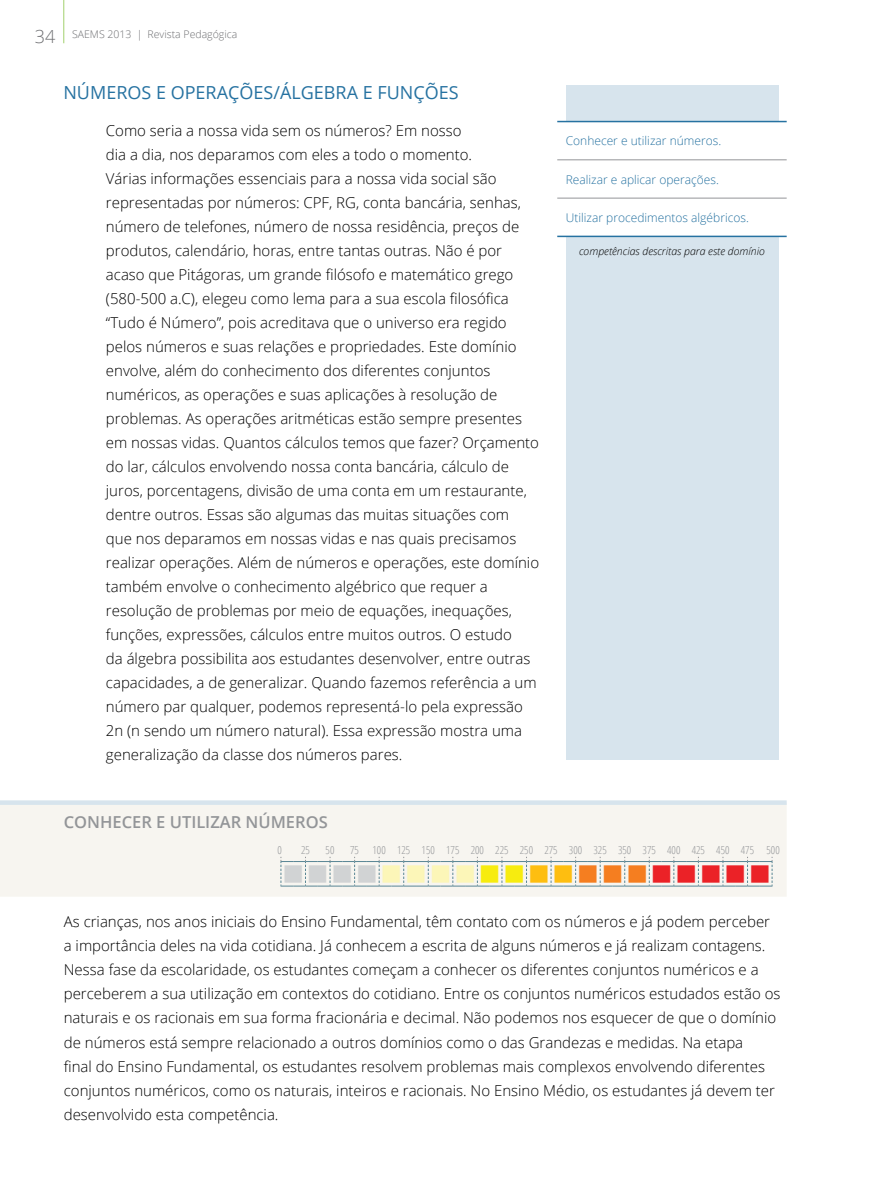
<style>
.page{position:relative;width:893px;height:1191px;background:#fff}
.page>*{position:absolute;margin:0;border:0;box-sizing:border-box;transform-origin:0 0}
.t1{font:29.85px "Wingdings";color:#d1d3d4}
.t2{font:18px "Open Sans";color:#2672a1}
.t3{font:600 16.5px "Open Sans";color:#939598}
.t4{font:300 15px/24px "Open Sans";color:#000}
.t5{font:300 12px "Open Sans";color:#2672a1}
.t6{font:300 condensed 10.95px "Open Sans";color:#939598}
.t7{font:italic 300 10.5px "Open Sans";color:#000}
.t8{font:300 10.5px "Open Sans";color:#6d6e71}
.s1{font-size:18px}
.s2{color:#fcf6b8}
.s3{color:#f7ec0f}
.s4{color:#febe10}
.s5{color:#f57e20}
.s6{color:#eb2227}
</style>
<div class="page">
<div style="left:0;top:805px;width:787px;height:91px;background:#f7f5f0"></div>
<div style="left:0;top:800px;width:787px;height:5px;background:#d7e4ed"></div>
<svg style="left:281px;top:856px;width:492px;height:30px"></svg>
<div style="left:566px;top:85px;width:212px;height:675px;background:#d7e4ed"></div>
<div style="left:557px;top:122px;width:230px;height:114px;background:#fff"></div>
<hr style="left:557px;top:159px;width:230px;height:1px;background:#939598">
<hr style="left:557px;top:198px;width:230px;height:1px;background:#939598">
<hr style="left:557px;top:121px;width:230px;height:1px;background:#2672a1">
<hr style="left:557px;top:236px;width:230px;height:1px;background:#2672a1">
<hr style="left:63px;top:0;width:1px;height:43px;background:#a2d06d">
<p class="t8" style="left:35px;top:27px;width:204px"><span class="s1">34</span> SAEMS 2013 | Revista Pedagógica</p>
<p class="t2" style="left:63px;top:80px;width:397px">NÚMEROS E OPERAÇÕES/ÁLGEBRA E FUNÇÕES</p>
<p class="t4" style="left:106px;top:118px;width:435px">Como seria a nossa vida sem os números? Em nosso<br>dia a dia, nos deparamos com eles a todo o momento.<br>Várias informações essenciais para a nossa vida social são representadas por números: CPF, RG, conta bancária, senhas, número de telefones, número de nossa residência, preços de produtos, calendário, horas, entre tantas outras. Não é por acaso que Pitágoras, um grande filósofo e matemático grego (580-500 a.C), elegeu como lema para a sua escola filosófica “Tudo é Número”, pois acreditava que o universo era regido pelos números e suas relações e propriedades. Este domínio envolve, além do conhecimento dos diferentes conjuntos numéricos, as operações e suas aplicações à resolução de problemas. As operações aritméticas estão sempre presentes em nossas vidas. Quantos cálculos temos que fazer? Orçamento do lar, cálculos envolvendo nossa conta bancária, cálculo de juros, porcentagens, divisão de uma conta em um restaurante, dentre outros. Essas são algumas das muitas situações com<br>que nos deparamos em nossas vidas e nas quais precisamos realizar operações. Além de números e operações, este domínio também envolve o conhecimento algébrico que requer a resolução de problemas por meio de equações, inequações, funções, expressões, cálculos entre muitos outros. O estudo<br>da álgebra possibilita aos estudantes desenvolver, entre outras capacidades, a de generalizar. Quando fazemos referência a um número par qualquer, podemos representá-lo pela expressão 2n (n sendo um número natural). Essa expressão mostra uma generalização da classe dos números pares.</p>
<p class="t5" style="left:566px;top:133px;width:157px">Conhecer e utilizar números.</p>
<p class="t5" style="left:566px;top:171px;width:155px">Realizar e aplicar operações.</p>
<p class="t5" style="left:566px;top:209px;width:185px">Utilizar procedimentos algébricos.</p>
<p class="t7" style="left:579px;top:244px;width:187px">competências descritas para este domínio</p>
<p class="t3" style="left:64px;top:810px;width:265px">CONHECER E UTILIZAR NÚMEROS</p>
<p class="t6" style="left:277px;top:842px;width:6px">0</p>
<p class="t6" style="left:301px;top:842px;width:10px">25</p>
<p class="t6" style="left:326px;top:842px;width:10px">50</p>
<p class="t6" style="left:350px;top:842px;width:431px">75 100 125 150 175 200 225 250 275 300 325 350 375 400 425 450 475 500</p>
<h1 class="t1" style="left:282px;top:858px;width:491px">■■■■<span class="s2">■■■■</span><span class="s3">■■</span><span class="s4">■■</span><span class="s5">■■■</span><span class="s6">■■■■■</span></h1>
<p class="t4" style="left:64px;top:909px;width:718px">As crianças, nos anos iniciais do Ensino Fundamental, têm contato com os números e já podem perceber a importância deles na vida cotidiana. Já conhecem a escrita de alguns números e já realizam contagens.<br>Nessa fase da escolaridade, os estudantes começam a conhecer os diferentes conjuntos numéricos e a perceberem a sua utilização em contextos do cotidiano. Entre os conjuntos numéricos estudados estão os naturais e os racionais em sua forma fracionária e decimal. Não podemos nos esquecer de que o domínio de números está sempre relacionado a outros domínios como o das Grandezas e medidas. Na etapa<br>final do Ensino Fundamental, os estudantes resolvem problemas mais complexos envolvendo diferentes conjuntos numéricos, como os naturais, inteiros e racionais. No Ensino Médio, os estudantes já devem ter desenvolvido esta competência.</p>
</div>
